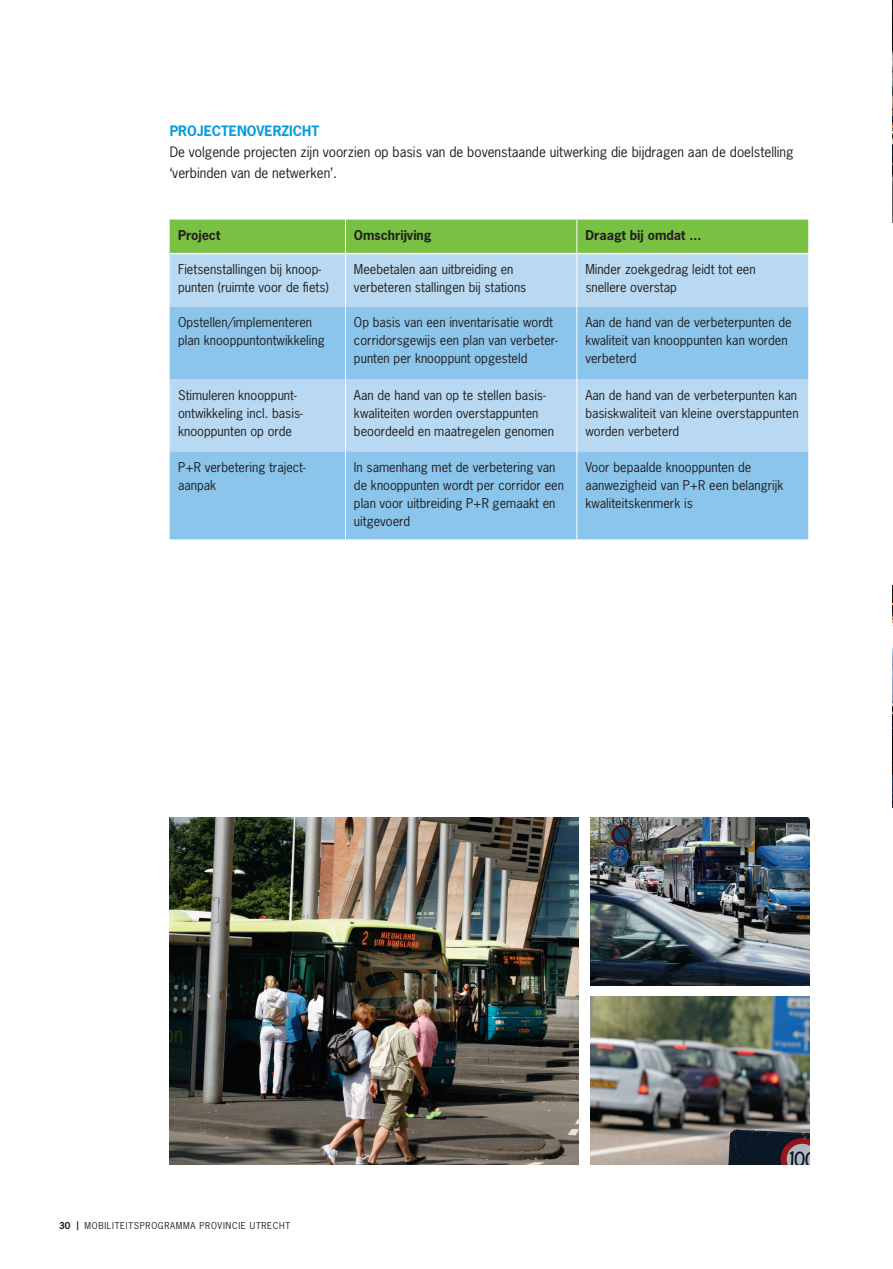
<style>
.page{position:relative;width:893px;height:1269px;background:#fff}
.page>*{position:absolute;margin:0;border:0;box-sizing:border-box;transform-origin:0 0}
.t1{font:13.5px/21px "News Gothic Std";color:#231f20}
.t2{font:700 13.5px "News Gothic Std";color:#069ddc}
.t3{font:12.75px/18px "News Gothic Std";color:#231f20}
.t4{font:700 12.75px "News Gothic Std";color:#231f20}
.t5{font:9px "News Gothic Std";letter-spacing:.075em;color:#231f20}
.s1{font-weight:700}
</style>
<div class="page">
<div style="left:170px;top:219px;width:638px;height:34px;background:#79c142"></div>
<div style="left:170px;top:254px;width:638px;height:53px;background:#b8d9f1"></div>
<svg style="left:170px;top:307px;width:638px;height:232px;background:#99cbec"></svg>
<hr style="left:345px;top:219px;width:1px;height:34px;background:#fff">
<hr style="left:576px;top:219px;width:1px;height:34px;background:#fff">
<hr style="left:345px;top:254px;width:1px;height:53px;background:#fff">
<hr style="left:576px;top:254px;width:1px;height:53px;background:#fff">
<hr style="left:345px;top:307px;width:1px;height:72px;background:#fff">
<hr style="left:576px;top:307px;width:1px;height:72px;background:#fff">
<hr style="left:345px;top:379px;width:1px;height:72px;background:#fff">
<hr style="left:576px;top:379px;width:1px;height:72px;background:#fff">
<hr style="left:345px;top:451px;width:1px;height:88px;background:#fff">
<hr style="left:576px;top:451px;width:1px;height:88px;background:#fff">
<img style="left:170px;top:817px;width:408px;height:347px">
<img style="left:591px;top:817px;width:218px;height:168px">
<img style="left:591px;top:996px;width:218px;height:168px">
<img style="left:892px;top:0;width:1px;height:223px">
<img style="left:892px;top:585px;width:1px;height:222px">
<p class="t2" style="left:170px;top:121px;width:151px">Projectenoverzicht</p>
<p class="t1" style="left:170px;top:141px;width:625px">De volgende projecten zijn voorzien op basis van de bovenstaande uitwerking die bijdragen aan de doelstelling ‘verbinden van de netwerken’.</p>
<p class="t4" style="left:178px;top:227px;width:44px">Project</p>
<p class="t4" style="left:354px;top:227px;width:79px">Omschrijving</p>
<p class="t4" style="left:585px;top:227px;width:117px">Draagt bij omdat ...</p>
<p class="t3" style="left:178px;top:260px;width:152px">Fietsenstallingen bij knoop&shy;punten (ruimte voor de fiets)</p>
<p class="t3" style="left:354px;top:260px;width:174px">Meebetalen aan uitbreiding en verbeteren stallingen bij stations</p>
<p class="t3" style="left:585px;top:260px;width:172px">Minder zoekgedrag leidt tot een snellere overstap</p>
<p class="t3" style="left:178px;top:313px;width:148px">Opstellen/implementeren plan knooppuntontwikkeling</p>
<p class="t3" style="left:354px;top:313px;width:205px">Op basis van een inventarisatie wordt corridorsgewijs een plan van verbeter&shy;punten per knooppunt opgesteld</p>
<p class="t3" style="left:585px;top:313px;width:208px">Aan de hand van de verbeterpunten de kwaliteit van knooppunten kan worden verbeterd</p>
<p class="t3" style="left:178px;top:386px;width:126px">Stimuleren knooppunt&shy;ontwikkeling incl. basis&shy;knooppunten op orde</p>
<p class="t3" style="left:354px;top:386px;width:201px">Aan de hand van op te stellen basis&shy;kwaliteiten worden overstappunten beoordeeld en maatregelen genomen</p>
<p class="t3" style="left:585px;top:386px;width:215px;text-align:justify">Aan de hand van de verbeterpunten kan basiskwaliteit van kleine overstappunten worden verbeterd</p>
<p class="t3" style="left:178px;top:458px;width:129px">P+R verbetering traject&shy;aanpak</p>
<p class="t3" style="left:354px;top:458px;width:212px">In samenhang met de verbetering van de knooppunten wordt per corridor een plan voor uitbreiding P+R gemaakt en uitgevoerd</p>
<p class="t3" style="left:585px;top:458px;width:200px">Voor bepaalde knooppunten de aanwezigheid van P+R een belangrijk kwaliteitskenmerk is</p>
<p class="t5" style="left:59px;top:1219px;width:233px"><span class="s1">30 |</span> mobiliteitsprogramma provincie utrecht</p>
</div>
